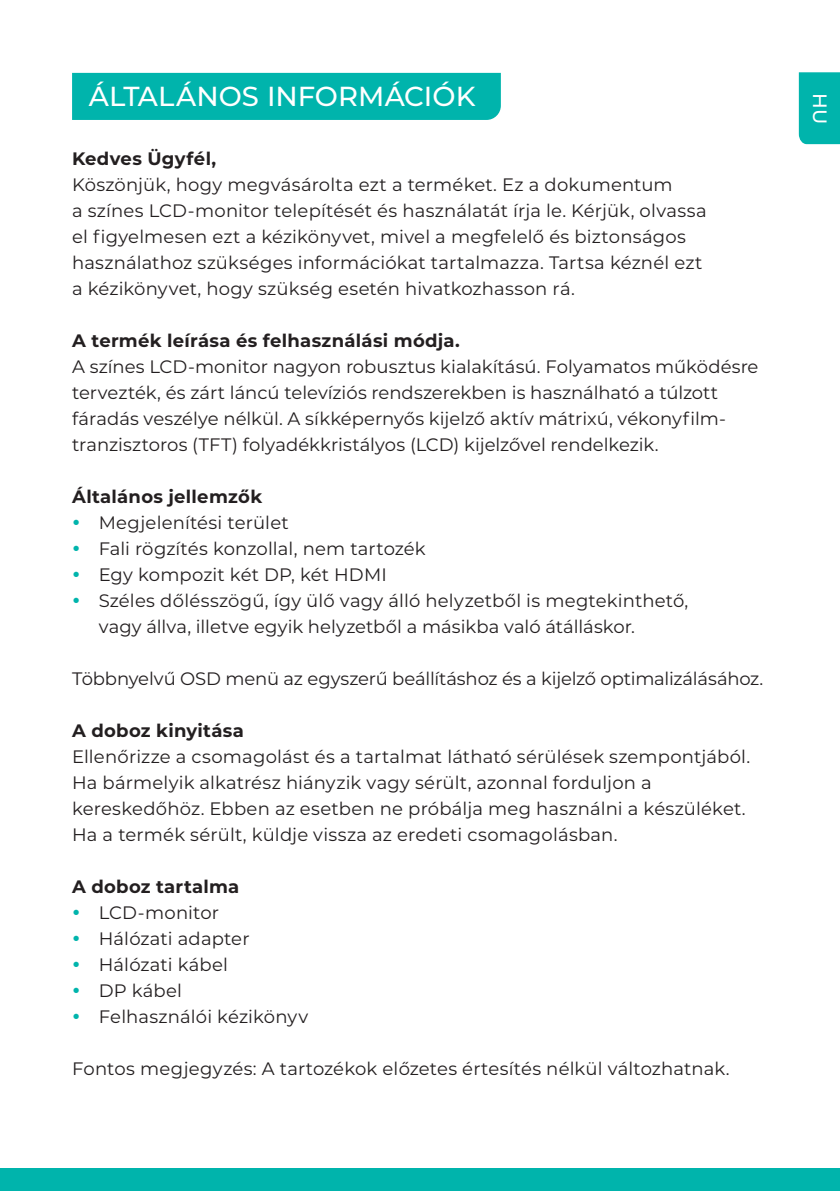
<style>
.page{position:relative;width:840px;height:1191px;background:#fff}
.page>*{position:absolute;margin:0;border:0;box-sizing:border-box;transform-origin:0 0}
.t1{font:500 27.4px "Montserrat";letter-spacing:.005em;color:#fff}
.t2{font:500 19.4px "Montserrat";color:#fff}
.t3{font:18px/26px "Montserrat";letter-spacing:.005em;color:#231f20}
.t4{font:700 18px "Montserrat";letter-spacing:.015em;color:#231f20}
.s1{color:#00b4ac}
</style>
<div class="page">
<div style="left:0;top:1168px;width:839px;height:23px;background:#00b4ac"></div>
<div style="left:72px;top:73px;width:428px;height:47px;background:#00b4ac"></div>
<div style="left:798px;top:72px;width:41px;height:72px;background:#00b4ac"></div>
<p class="t1" style="left:89px;top:77px;width:388px">ÁLTALÁNOS INFORMÁCIÓK</p>
<p class="t4" style="left:72px;top:145px;width:146px">Kedves Ügyfél,</p>
<p class="t3" style="left:72px;top:171px;width:635px">Köszönjük, hogy megvásárolta ezt a terméket. Ez a dokumentum<br>a színes LCD-monitor telepítését és használatát írja le. Kérjük, olvassa el figyelmesen ezt a kézikönyvet, mivel a megfelelő és biztonságos használathoz szükséges információkat tartalmazza. Tartsa kéznél ezt a kézikönyvet, hogy szükség esetén hivatkozhasson rá.</p>
<p class="t4" style="left:72px;top:327px;width:389px">A termék leírása és felhasználási módja.</p>
<p class="t3" style="left:72px;top:353px;width:687px">A színes LCD-monitor nagyon robusztus kialakítású. Folyamatos működésre tervezték, és zárt láncú televíziós rendszerekben is használható a túlzott fáradás veszélye nélkül. A síkképernyős kijelző aktív mátrixú, vékonyfilm&shy;tranzisztoros (TFT) folyadékkristályos (LCD) kijelzővel rendelkezik.</p>
<p class="t4" style="left:72px;top:483px;width:191px">Általános jellemzők</p>
<p class="t3" style="left:72px;top:509px;width:218px"><span class="s1">•</span> Megjelenítési terület</p>
<p class="t3" style="left:72px;top:535px;width:355px"><span class="s1">•</span> Fali rögzítés konzollal, nem tartozék</p>
<p class="t3" style="left:72px;top:561px;width:316px"><span class="s1">•</span> Egy kompozit két DP, két HDMI</p>
<p class="t3" style="left:99px;top:587px;width:590px;text-indent:-27px"><span class="s1">•</span> Széles dőlésszögű, így ülő vagy álló helyzetből is megtekinthető, vagy állva, illetve egyik helyzetből a másikba való átálláskor.</p>
<p class="t3" style="left:72px;top:665px;width:692px">Többnyelvű OSD menü az egyszerű beállításhoz és a kijelző optimalizálásához.</p>
<p class="t4" style="left:72px;top:717px;width:173px">A doboz kinyitása</p>
<p class="t3" style="left:72px;top:743px;width:679px">Ellenőrizze a csomagolást és a tartalmat látható sérülések szempontjából.<br>Ha bármelyik alkatrész hiányzik vagy sérült, azonnal forduljon a kereskedőhöz. Ebben az esetben ne próbálja meg használni a készüléket.<br>Ha a termék sérült, küldje vissza az eredeti csomagolásban.</p>
<p class="t4" style="left:72px;top:873px;width:169px">A doboz tartalma</p>
<p class="t3" style="left:72px;top:899px;width:148px"><span class="s1">•</span> LCD-monitor</p>
<p class="t3" style="left:72px;top:925px;width:179px"><span class="s1">•</span> Hálózati adapter</p>
<p class="t3" style="left:72px;top:951px;width:157px"><span class="s1">•</span> Hálózati kábel</p>
<p class="t3" style="left:72px;top:977px;width:111px"><span class="s1">•</span> DP kábel</p>
<p class="t3" style="left:72px;top:1003px;width:237px"><span class="s1">•</span> Felhasználói kézikönyv</p>
<p class="t3" style="left:72px;top:1055px;width:658px">Fontos megjegyzés: A tartozékok előzetes értesítés nélkül változhatnak.</p>
<p class="t2" style="left:833px;top:93px;width:33px;rotate:90deg">HU</p>
</div>
